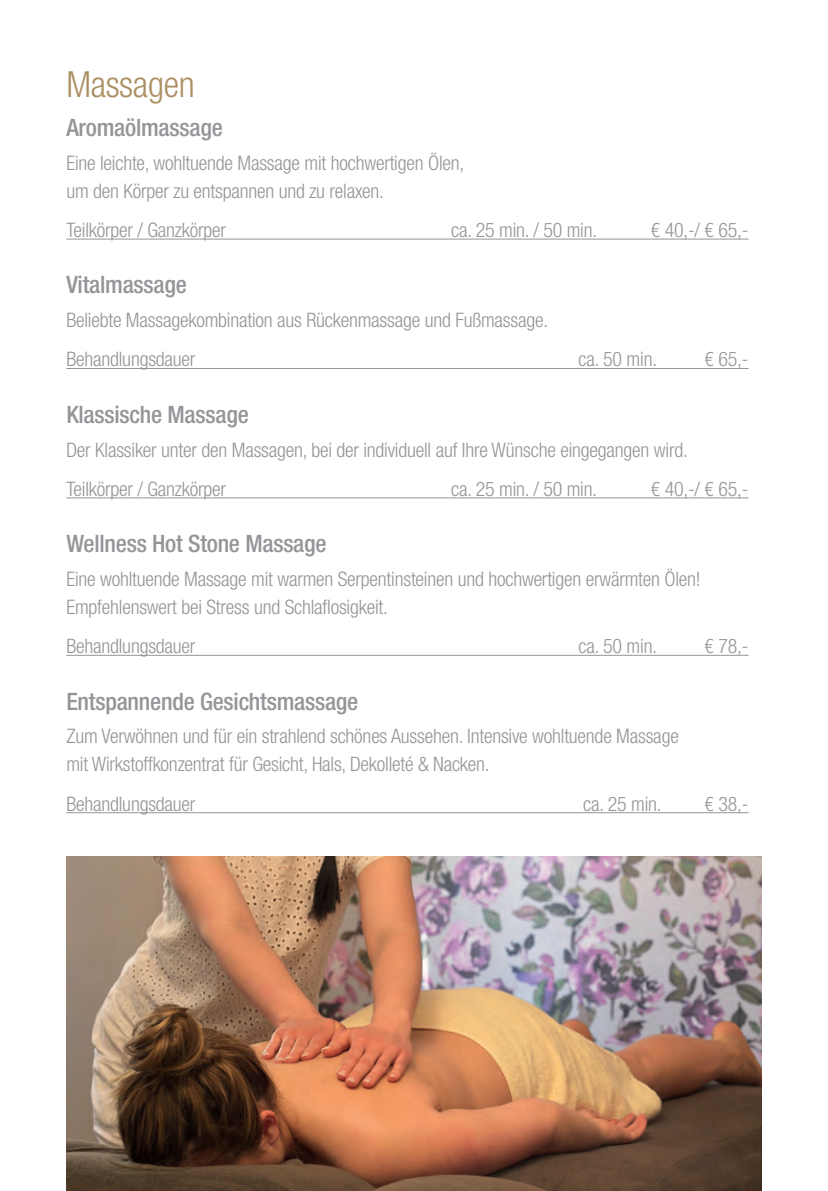
<style>
.page{position:relative;width:828px;height:1191px;background:#fff}
.page>*{position:absolute;margin:0;border:0;box-sizing:border-box;transform-origin:0 0}
.t1{font:300 condensed 36px "Helvetica Neue";letter-spacing:-.01em;color:#ab8f62}
.t2{font:500 condensed 24px "Helvetica Neue";letter-spacing:-.01em;color:#939598}
.t3{font:300 condensed 20px/28px "Helvetica Neue";letter-spacing:-.01em;color:#939598}
</style>
<div class="page">
<hr style="left:66px;top:239px;width:682px;height:1px;background:#939598">
<hr style="left:66px;top:368px;width:682px;height:1px;background:#939598">
<hr style="left:66px;top:497px;width:682px;height:1px;background:#939598">
<hr style="left:66px;top:655px;width:682px;height:1px;background:#939598">
<hr style="left:66px;top:812px;width:682px;height:1px;background:#939598">
<img style="left:66px;top:856px;width:696px;height:335px">
<h1 class="t1" style="left:66px;top:63px;width:130px">Massagen</h1>
<p class="t2" style="left:66px;top:113px;width:158px">Aromaölmassage</p>
<p class="t3" style="left:66px;top:148px;width:399px">Eine leichte, wohltuende Massage mit hochwertigen Ölen, um den Körper zu entspannen und zu relaxen.</p>
<p class="t3" style="left:66px;top:216px;width:161px">Teilkörper / Ganzkörper</p>
<p class="t3" style="left:451px;top:216px;width:148px">ca. 25 min. / 50 min.</p>
<p class="t3" style="left:650px;top:216px;width:99px">€ 40,-/ € 65,-</p>
<p class="t2" style="left:66px;top:271px;width:122px">Vitalmassage</p>
<p class="t3" style="left:66px;top:300px;width:483px;line-height:39.4px">Beliebte Massagekombination aus Rückenmassage und Fußmassage.<br>Behandlungsdauer</p>
<p class="t3" style="left:578px;top:345px;width:80px">ca. 50 min.</p>
<p class="t3" style="left:704px;top:345px;width:46px">€ 65,-</p>
<p class="t2" style="left:66px;top:400px;width:184px">Klassische Massage</p>
<p class="t3" style="left:66px;top:429px;width:623px;line-height:39.4px">Der Klassiker unter den Massagen, bei der individuell auf Ihre Wünsche eingegangen wird.<br>Teilkörper / Ganzkörper</p>
<p class="t3" style="left:451px;top:474px;width:148px">ca. 25 min. / 50 min.</p>
<p class="t3" style="left:650px;top:474px;width:99px">€ 40,-/ € 65,-</p>
<p class="t2" style="left:66px;top:529px;width:262px">Wellness Hot Stone Massage</p>
<p class="t3" style="left:66px;top:564px;width:636px">Eine wohltuende Massage mit warmen Serpentinsteinen und hochwertigen erwärmten Ölen!<br>Empfehlenswert bei Stress und Schlaflosigkeit.</p>
<p class="t3" style="left:66px;top:632px;width:131px">Behandlungsdauer</p>
<p class="t3" style="left:578px;top:632px;width:80px">ca. 50 min.</p>
<p class="t3" style="left:704px;top:632px;width:46px">€ 78,-</p>
<p class="t2" style="left:66px;top:687px;width:293px">Entspannende Gesichtsmassage</p>
<p class="t3" style="left:66px;top:722px;width:614px">Zum Verwöhnen und für ein strahlend schönes Aussehen. Intensive wohltuende Massage mit Wirkstoffkonzentrat für Gesicht, Hals, Dekolleté &amp; Nacken.</p>
<p class="t3" style="left:66px;top:789px;width:131px">Behandlungsdauer</p>
<p class="t3" style="left:583px;top:789px;width:80px">ca. 25 min.</p>
<p class="t3" style="left:704px;top:789px;width:46px">€ 38,-</p>
</div>
